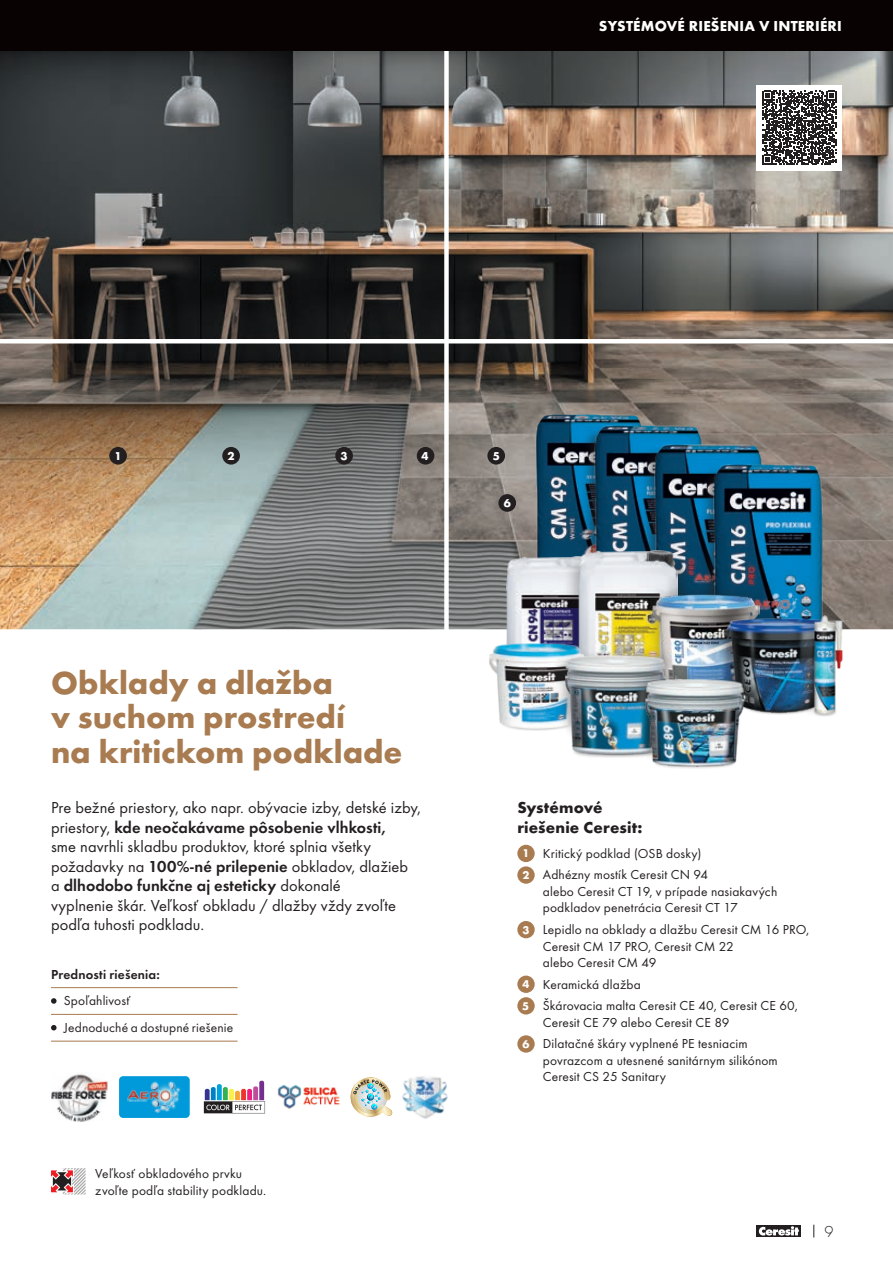
<style>
.page{position:relative;width:893px;height:1263px;background:#fff}
.page>*{position:absolute;margin:0;border:0;box-sizing:border-box;transform-origin:0 0}
.t1{font:700 33px/34.5px "Futura TOT";color:#a97b50}
.t2{font:16.5px/19.5px "Futura TOT";letter-spacing:.005em;color:#231f20}
.t3{font:700 16.5px/19.5px "Futura TOT";letter-spacing:.01em;color:#231f20}
.t4{font:16.5px "Futura TOT Ligh";color:#231f20}
.t5{font:700 15px "Futura TOT";letter-spacing:.015em;color:#fff}
.t6{font:13.5px/16.5px "Futura TOT";letter-spacing:.01em;color:#231f20}
.t7{font:600 13.5px "Futura TOT";letter-spacing:.015em;color:#231f20}
.t8{font:700 11.85px "Futura TOT";color:#fff}
.s1{font-weight:600}
.s2{font-weight:700;font-size:11.7px;color:#fff}
</style>
<div class="page">
<img style="left:0;top:51px;width:893px;height:578px">
<hr style="left:0;top:339px;width:893px;height:4px;background:#fff">
<div style="left:444px;top:0;width:5px;height:631px;background:#fff"></div>
<div style="left:517px;top:845px;width:18px;height:17px;background:#a97b50;border-radius:50%"></div>
<div style="left:517px;top:866px;width:18px;height:18px;background:#a97b50;border-radius:50%"></div>
<div style="left:517px;top:921px;width:18px;height:17px;background:#a97b50;border-radius:50%"></div>
<div style="left:517px;top:975px;width:18px;height:18px;background:#a97b50;border-radius:50%"></div>
<div style="left:517px;top:997px;width:18px;height:17px;background:#a97b50;border-radius:50%"></div>
<div style="left:517px;top:1035px;width:18px;height:18px;background:#a97b50;border-radius:50%"></div>
<hr style="left:51px;top:987px;width:187px;height:1px;background:#a97b50">
<hr style="left:51px;top:1014px;width:187px;height:1px;background:#a97b50">
<hr style="left:51px;top:1041px;width:187px;height:1px;background:#a97b50">
<svg style="left:51px;top:998px;width:6px;height:6px"></svg>
<svg style="left:51px;top:1025px;width:6px;height:5px"></svg>
<img style="left:51px;top:1074px;width:56px;height:48px">
<svg style="left:351px;top:1077px;width:41px;height:40px"></svg>
<img style="left:402px;top:1076px;width:46px;height:43px">
<svg style="left:204px;top:1081px;width:61px;height:32px"></svg>
<img style="left:278px;top:1084px;width:62px;height:25px">
<div style="left:119px;top:1076px;width:71px;height:42px;background:#009ada;border-radius:4px"></div>
<img style="left:128px;top:1081px;width:53px;height:32px">
<img style="left:527px;top:405px;width:125px;height:152px">
<div style="left:581px;top:425px;width:34px;height:180px;background:#231f20;opacity:.6"></div>
<img style="left:587px;top:416px;width:125px;height:135px">
<div style="left:641px;top:445px;width:34px;height:180px;background:#231f20;opacity:.6"></div>
<img style="left:646px;top:435px;width:125px;height:146px">
<div style="left:700px;top:465px;width:35px;height:180px;background:#231f20;opacity:.6"></div>
<img style="left:705px;top:455px;width:126px;height:159px">
<img style="left:506px;top:557px;width:57px;height:85px">
<div style="left:640px;top:550px;width:54px;height:127px;background:#231f20;opacity:.5"></div>
<div style="left:563px;top:552px;width:54px;height:126px;background:#231f20;opacity:.3"></div>
<img style="left:578px;top:551px;width:100px;height:47px">
<div style="left:500px;top:712px;width:73px;height:19px;background:#231f20;opacity:.5"></div>
<img style="left:489px;top:642px;width:46px;height:87px">
<div style="left:641px;top:581px;width:128px;height:116px;background:#231f20;opacity:.6"></div>
<img style="left:651px;top:594px;width:108px;height:4px">
<img style="left:782px;top:614px;width:20px;height:101px">
<div style="left:798px;top:617px;width:35px;height:100px;background:#231f20;opacity:.4"></div>
<img style="left:802px;top:612px;width:48px;height:105px">
<img style="left:535px;top:598px;width:247px;height:160px">
<img style="left:642px;top:677px;width:104px;height:91px">
<div style="left:109px;top:447px;width:18px;height:18px;background:#231f20;border-radius:50%"></div>
<div style="left:222px;top:447px;width:18px;height:18px;background:#231f20;border-radius:50%"></div>
<div style="left:335px;top:447px;width:18px;height:18px;background:#231f20;border-radius:50%"></div>
<div style="left:417px;top:447px;width:17px;height:18px;background:#231f20;border-radius:50%"></div>
<div style="left:498px;top:494px;width:18px;height:18px;background:#231f20;border-radius:50%"></div>
<div style="left:487px;top:447px;width:18px;height:18px;background:#231f20;border-radius:50%"></div>
<svg style="left:51px;top:1168px;width:35px;height:26px"></svg>
<div style="left:757px;top:85px;width:85px;height:85px;background:#fff"></div>
<svg style="left:762px;top:91px;width:74px;height:74px"></svg>
<svg style="left:757px;top:1225px;width:44px;height:12px"></svg>
<svg style="left:759px;top:1226px;width:40px;height:9px"></svg>
<svg style="left:813px;top:1225px;width:1px;height:12px"></svg>
<div style="left:0;top:0;width:893px;height:51px;background:#080302"></div>
<p class="t5" style="left:599px;top:17px;width:244px">SYSTÉMOVÉ RIEŠENIA V INTERIÉRI</p>
<p class="t8" style="left:115px;top:448px;width:9px">1</p>
<p class="t8" style="left:228px;top:448px;width:9px">2</p>
<p class="t8" style="left:341px;top:448px;width:9px">3</p>
<p class="t8" style="left:422px;top:448px;width:9px">4</p>
<p class="t8" style="left:493px;top:448px;width:9px">5</p>
<p class="t8" style="left:504px;top:496px;width:9px">6</p>
<h1 class="t1" style="left:51px;top:665px;width:353px">Obklady a dlažba<br>v suchom prostredí<br>na kritickom podklade</h1>
<p class="t2" style="left:51px;top:798px;width:371px">Pre bežné priestory, ako napr. obývacie izby, detské izby, priestory, <span class="s1">kde neočakávame pôsobenie vlhkosti,<br></span>sme navrhli skladbu produktov, ktoré splnia všetky požadavky na <span class="s1">100%-né prilepenie</span> obkladov, dlažieb a <span class="s1">dlhodobo funkčne aj esteticky</span> dokonalé<br>vyplnenie škár. Veľkosť obkladu / dlažby vždy zvoľte podľa tuhosti podkladu.</p>
<p class="t7" style="left:51px;top:966px;width:110px">Prednosti riešenia:</p>
<p class="t6" style="left:64px;top:987px;width:171px;line-height:26.7px">Spoľahlivosť<br>Jednoduché a dostupné riešenie</p>
<p class="t6" style="left:95px;top:1165px;width:172px">Veľkosť obkladového prvku zvoľte podľa stability podkladu.</p>
<p class="t3" style="left:517px;top:798px;width:127px">Systémové riešenie Ceresit:</p>
<p class="t6" style="left:522px;top:842px;width:187px;line-height:21.6px"><span class="s2">1</span> Kritický podklad (OSB dosky)<br><span class="s2">2</span> Adhézny mostík Ceresit CN 94</p>
<p class="t6" style="left:543px;top:883px;width:236px">alebo Ceresit CT 19, v prípade nasiakavých podkladov penetrácia Ceresit CT 17</p>
<p class="t6" style="left:543px;top:921px;width:268px;text-indent:-20px"><span class="s2">3</span> Lepidlo na obklady a dlažbu Ceresit CM 16 PRO,<br>Ceresit CM 17 PRO, Ceresit CM 22<br>alebo Ceresit CM 49</p>
<p class="t6" style="left:522px;top:973px;width:277px;line-height:21.6px"><span class="s2">4</span> Keramická dlažba<br><span class="s2">5</span> Škárovacia malta Ceresit CE 40, Ceresit CE 60,</p>
<p class="t6" style="left:522px;top:1011px;width:226px;line-height:21.6px;text-align:center">Ceresit CE 79 alebo Ceresit CE 89<br><span class="s2">6</span> Dilatačné škáry vyplnené PE tesniacim</p>
<p class="t6" style="left:543px;top:1052px;width:236px">povrazcom a utesnené sanitárnym silikónom<br>Ceresit CS 25 Sanitary</p>
<p class="t4" style="left:824px;top:1222px;width:11px">9</p>
</div>
